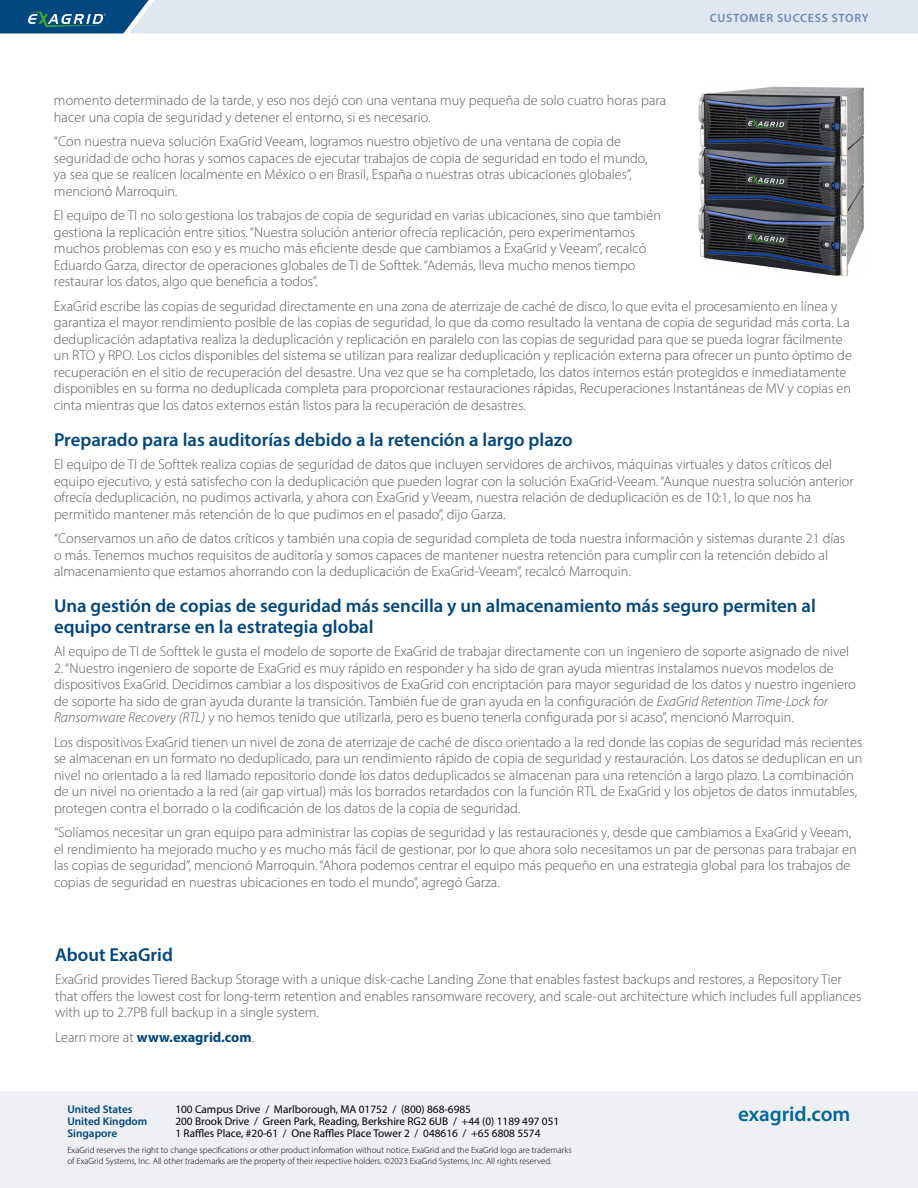
<style>
.page{position:relative;width:918px;height:1188px;background:#fff}
.page>*{position:absolute;margin:0;border:0;box-sizing:border-box;transform-origin:0 0}
.t1{font:600 21px "Myriad Pro";color:#006898}
.t2{font:600 18.75px/21px "Myriad Pro";color:#00467f}
.t3{font:300 14.25px/16.5px "Myriad Pro";color:#58595b}
.t4{font:700 14.25px "Myriad Pro";color:#00467f}
.t5{font:600 12px "Myriad Pro";letter-spacing:.06em;color:#6c89b4}
.t6{font:11.25px "Myriad Pro";color:#000}
.t7{font:600 11.25px "Myriad Pro";color:#00467f}
.t8{font:300 9px/10.5px "Myriad Pro";color:#000}
.s1{font-style:italic}
.s2{font-weight:300;color:#58595b}
.s3{font-weight:300}
</style>
<div class="page">
<div style="left:0;top:1092px;width:918px;height:96px;background:#eef0f5"></div>
<svg style="left:0;top:0;width:918px;height:33px"></svg>
<img style="left:698px;top:86px;width:166px;height:190px">
<p class="t5" style="left:710px;top:10px;width:161px">CUSTOMER SUCCESS STORY</p>
<p class="t3" style="left:54px;top:92px;width:614px">momento determinado de la tarde, y eso nos dejó con una ventana muy pequeña de solo cuatro horas para hacer una copia de seguridad y detener el entorno, si es necesario.</p>
<p class="t3" style="left:54px;top:133px;width:595px">“Con nuestra nueva solución ExaGrid Veeam, logramos nuestro objetivo de una ventana de copia de seguridad de ocho horas y somos capaces de ejecutar trabajos de copia de seguridad en todo el mundo, ya sea que se realicen localmente en México o en Brasil, España o nuestras otras ubicaciones globales”, mencionó Marroquin.</p>
<p class="t3" style="left:54px;top:207px;width:609px">El equipo de TI no solo gestiona los trabajos de copia de seguridad en varias ubicaciones, sino que también gestiona la replicación entre sitios. “Nuestra solución anterior ofrecía replicación, pero experimentamos muchos problemas con eso y es mucho más eficiente desde que cambiamos a ExaGrid y Veeam”, recalcó Eduardo Garza, director de operaciones globales de TI de Softtek. “Además, lleva mucho menos tiempo restaurar los datos, algo que beneficia a todos”.</p>
<p class="t3" style="left:54px;top:298px;width:799px">ExaGrid escribe las copias de seguridad directamente en una zona de aterrizaje de caché de disco, lo que evita el procesamiento en línea y garantiza el mayor rendimiento posible de las copias de seguridad, lo que da como resultado la ventana de copia de seguridad más corta. La deduplicación adaptativa realiza la deduplicación y replicación en paralelo con las copias de seguridad para que se pueda lograr fácilmente un RTO y RPO. Los ciclos disponibles del sistema se utilizan para realizar deduplicación y replicación externa para ofrecer un punto óptimo de recuperación en el sitio de recuperación del desastre. Una vez que se ha completado, los datos internos están protegidos e inmediatamente disponibles en su forma no deduplicada completa para proporcionar restauraciones rápidas, Recuperaciones Instantáneas de MV y copias en cinta mientras que los datos externos están listos para la recuperación de desastres.</p>
<h2 class="t2" style="left:54px;top:429px;width:520px">Preparado para las auditorías debido a la retención a largo plazo</h2>
<p class="t3" style="left:54px;top:456px;width:801px">El equipo de TI de Softtek realiza copias de seguridad de datos que incluyen servidores de archivos, máquinas virtuales y datos críticos del equipo ejecutivo, y está satisfecho con la deduplicación que pueden lograr con la solución ExaGrid-Veeam. “Aunque nuestra solución anterior ofrecía deduplicación, no pudimos activarla, y ahora con ExaGrid y Veeam, nuestra relación de deduplicación es de 10:1, lo que nos ha permitido mantener más retención de lo que pudimos en el pasado”, dijo Garza.</p>
<p class="t3" style="left:54px;top:530px;width:793px">“Conservamos un año de datos críticos y también una copia de seguridad completa de toda nuestra información y sistemas durante 21 días o más. Tenemos muchos requisitos de auditoría y somos capaces de mantener nuestra retención para cumplir con la retención debido al almacenamiento que estamos ahorrando con la deduplicación de ExaGrid-Veeam”, recalcó Marroquin.</p>
<h2 class="t2" style="left:54px;top:595px;width:763px">Una gestión de copias de seguridad más sencilla y un almacenamiento más seguro permiten al equipo centrarse en la estrategia global</h2>
<p class="t3" style="left:54px;top:643px;width:797px">Al equipo de TI de Softtek le gusta el modelo de soporte de ExaGrid de trabajar directamente con un ingeniero de soporte asignado de nivel</p>
<p class="t3" style="left:54px;top:660px;width:803px">2. “Nuestro ingeniero de soporte de ExaGrid es muy rápido en responder y ha sido de gran ayuda mientras instalamos nuevos modelos de dispositivos ExaGrid. Decidimos cambiar a los dispositivos de ExaGrid con encriptación para mayor seguridad de los datos y nuestro ingeniero de soporte ha sido de gran ayuda durante la transición. También fue de gran ayuda en la configuración de <span class="s1">ExaGrid Retention Time-Lock for Ransomware Recovery (RTL)</span> y no hemos tenido que utilizarla, pero es bueno tenerla configurada por si acaso”, mencionó Marroquin.</p>
<p class="t3" style="left:54px;top:734px;width:810px">Los dispositivos ExaGrid tienen un nivel de zona de aterrizaje de caché de disco orientado a la red donde las copias de seguridad más recientes se almacenan en un formato no deduplicado, para un rendimiento rápido de copia de seguridad y restauración. Los datos se deduplican en un nivel no orientado a la red llamado repositorio donde los datos deduplicados se almacenan para una retención a largo plazo. La combinación de un nivel no orientado a la red (air gap virtual) más los borrados retardados con la función RTL de ExaGrid y los objetos de datos inmutables, protegen contra el borrado o la codificación de los datos de la copia de seguridad.</p>
<p class="t3" style="left:54px;top:824px;width:804px">“Solíamos necesitar un gran equipo para administrar las copias de seguridad y las restauraciones y, desde que cambiamos a ExaGrid y Veeam, el rendimiento ha mejorado mucho y es mucho más fácil de gestionar, por lo que ahora solo necesitamos un par de personas para trabajar en las copias de seguridad”, mencionó Marroquin. “Ahora podemos centrar el equipo más pequeño en una estrategia global para los trabajos de copias de seguridad en nuestras ubicaciones en todo el mundo”, agregó Garza.</p>
<h2 class="t2" style="left:55px;top:944px;width:119px">About ExaGrid</h2>
<p class="t3" style="left:55px;top:971px;width:808px">ExaGrid provides Tiered Backup Storage with a unique disk-cache Landing Zone that enables fastest backups and restores, a Repository Tier that offers the lowest cost for long-term retention and enables ransomware recovery, and scale-out architecture which includes full appliances with up to 2.7PB full backup in a single system.</p>
<p class="t4" style="left:55px;top:1028px;width:201px"><span class="s2">Learn more at</span> www.exagrid.com<span class="s3">.</span></p>
<p class="t7" style="left:67px;top:1102px;width:67px">United States</p>
<p class="t6" style="left:175px;top:1103px;width:297px">100 Campus Drive / Marlborough, MA 01752 / (800) 868-6985</p>
<p class="t7" style="left:67px;top:1114px;width:82px">United Kingdom</p>
<p class="t6" style="left:175px;top:1115px;width:385px">200 Brook Drive / Green Park, Reading, Berkshire RG2 6UB / +44 (0) 1189 497 051</p>
<p class="t7" style="left:67px;top:1126px;width:51px">Singapore</p>
<p class="t6" style="left:175px;top:1127px;width:367px">1 Raffles Place, #20-61 / One Raffles Place Tower 2 / 048616 / +65 6808 5574</p>
<p class="t8" style="left:67px;top:1145px;width:506px">ExaGrid reserves the right to change specifications or other product information without notice. ExaGrid and the ExaGrid logo are trademarks of ExaGrid Systems, Inc. All other trademarks are the property of their respective holders. ©2023 ExaGrid Systems, Inc. All rights reserved.</p>
<h1 class="t1" style="left:738px;top:1100px;width:114px">exagrid.com</h1>
</div>
